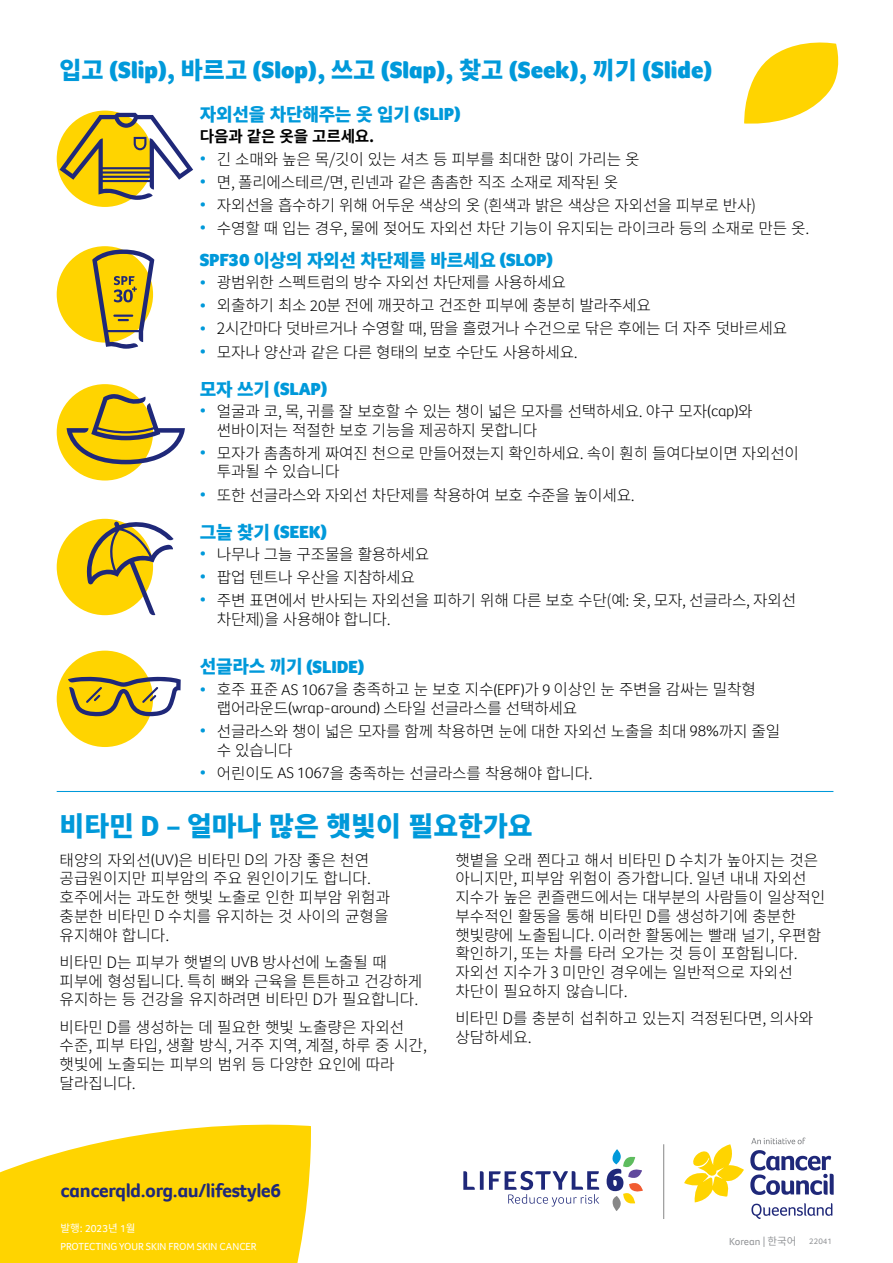
<style>
.page{position:relative;width:893px;height:1263px;background:#fff}
.page>*{position:absolute;margin:0;border:0;box-sizing:border-box;transform-origin:0 0}
.H2_DkBlue{font:900 27px "Noto Sans CJ Kkr";color:#0099da}
.H2_DkBlue-2{font:900 24px "Foco CC";color:#0099da}
.t1{font:700 19.5px "Foco CC";letter-spacing:-.02em;color:#1f2879}
.H2_DkBlue-3{font:900 18px "Noto Sans CJ Kkr";letter-spacing:-.015em;color:#0099da}
.H2_DkBlue-4{font:900 18px "Foco CC";letter-spacing:-.015em;color:#0099da}
.H2_DkBlue-5{font:300 15.75px/18.8px "Noto Sans CJ Kkr";letter-spacing:-.015em;color:#000}
.H2_DkBlue-6{font:700 15.75px "Noto Sans CJ Kkr";letter-spacing:-.015em;color:#000}
.t2{font:10.5px "Foco CC";color:#fff}
.t3{font:10.5px "Noto Sans CJ Kkr";color:#fff}
.t4{font:10.5px "Foco CC";color:#939598}
.t5{font:8.25px "Foco CC";color:#939598}
.s1{font-family:"Noto Sans CJ Kkr"}
.s2{font-family:"Foco CC"}
.s3{font-family:"Foco CC";font-weight:700;color:#0099da}
</style>
<div class="page">
<svg style="left:0;top:1124px;width:311px;height:139px;background:#ffd81d"></svg>
<svg style="left:463px;top:1171px;width:136px;height:35px"></svg>
<svg style="left:684px;top:1144px;width:60px;height:58px"></svg>
<svg style="left:750px;top:1150px;width:84px;height:45px"></svg>
<svg style="left:751px;top:1203px;width:81px;height:16px"></svg>
<hr style="left:663px;top:1144px;width:1px;height:75px;background:#878787">
<svg style="left:607px;top:1149px;width:36px;height:62px"></svg>
<svg style="left:751px;top:1137px;width:54px;height:7px"></svg>
<svg style="left:744px;top:42px;width:95px;height:82px"></svg>
<div style="left:57px;top:384px;width:96px;height:96px;background:#ffd400;border-radius:50%"></div>
<svg style="left:67px;top:392px;width:118px;height:72px"></svg>
<div style="left:57px;top:519px;width:96px;height:96px;background:#ffd400;border-radius:50%"></div>
<svg style="left:86px;top:521px;width:88px;height:95px"></svg>
<div style="left:57px;top:651px;width:96px;height:96px;background:#ffd400;border-radius:50%"></div>
<svg style="left:68px;top:676px;width:113px;height:40px"></svg>
<div style="left:57px;top:111px;width:96px;height:96px;background:#ffd400;border-radius:50%"></div>
<svg style="left:60px;top:113px;width:133px;height:87px"></svg>
<div style="left:57px;top:246px;width:96px;height:97px;background:#ffd400;border-radius:50%"></div>
<svg style="left:92px;top:249px;width:62px;height:100px"></svg>
<hr style="left:57px;top:791px;width:776px;height:1px;background:#0099da">
<p class="H2_DkBlue-2" style="left:60px;top:54px;width:654px"><span class="s1">입고</span> (Slip)<span class="s1">, 바르고</span> (Slop)<span class="s1">, 쓰고</span> (Slap)<span class="s1">, 찾고</span> (Seek)<span class="s1">, 끼기</span> (Slide)</p>
<p class="H2_DkBlue-3" style="left:200px;top:104px;width:262px">자외선을 차단해주는 옷 입기 <span class="s2">(SLIP)</span></p>
<p class="H2_DkBlue-6" style="left:200px;top:127px;width:176px">다음과 같은 옷을 고르세요.</p>
<p class="H2_DkBlue-5" style="left:200px;top:150px;width:441px"><span class="s3">•</span> 긴 소매와 높은 목/깃이 있는 셔츠 등 피부를 최대한 많이 가리는 옷</p>
<p class="H2_DkBlue-5" style="left:200px;top:173px;width:420px"><span class="s3">•</span> 면, 폴리에스테르/면, 린넨과 같은 촘촘한 직조 소재로 제작된 옷</p>
<p class="H2_DkBlue-5" style="left:200px;top:196px;width:558px"><span class="s3">•</span> 자외선을 흡수하기 위해 어두운 색상의 옷 (흰색과 밝은 색상은 자외선을 피부로 반사)</p>
<p class="H2_DkBlue-5" style="left:200px;top:219px;width:611px"><span class="s3">•</span> 수영할 때 입는 경우, 물에 젖어도 자외선 차단 기능이 유지되는 라이크라 등의 소재로 만든 옷.</p>
<p class="H2_DkBlue-3" style="left:200px;top:250px;width:355px"><span class="s2">SPF30</span> 이상의 자외선 차단제를 바르세요 <span class="s2">(SLOP)</span></p>
<p class="H2_DkBlue-5" style="left:200px;top:273px;width:367px"><span class="s3">•</span> 광범위한 스펙트럼의 방수 자외선 차단제를 사용하세요</p>
<p class="H2_DkBlue-5" style="left:200px;top:296px;width:453px"><span class="s3">•</span> 외출하기 최소 <span class="s2">20</span>분 전에 깨끗하고 건조한 피부에 충분히 발라주세요</p>
<p class="H2_DkBlue-5" style="left:200px;top:319px;width:589px"><span class="s3">•</span> 2시간마다 덧바르거나 수영할 때, 땀을 흘렸거나 수건으로 닦은 후에는 더 자주 덧바르세요</p>
<p class="H2_DkBlue-5" style="left:200px;top:343px;width:379px"><span class="s3">•</span> 모자나 양산과 같은 다른 형태의 보호 수단도 사용하세요.</p>
<p class="H2_DkBlue-4" style="left:200px;top:377px;width:129px"><span class="s1">모자 쓰기</span> (SLAP)</p>
<p class="H2_DkBlue-5" style="left:217px;top:402px;width:537px;text-indent:-17px"><span class="s3">•</span> 얼굴과 코, 목, 귀를 잘 보호할 수 있는 챙이 넓은 모자를 선택하세요. 야구 모자<span class="s2">(cap)</span>와 썬바이저는 적절한 보호 기능을 제공하지 못합니다</p>
<p class="H2_DkBlue-5" style="left:217px;top:444px;width:584px;text-indent:-17px"><span class="s3">•</span> 모자가 촘촘하게 짜여진 천으로 만들어졌는지 확인하세요. 속이 훤히 들여다보이면 자외선이 투과될 수 있습니다</p>
<p class="H2_DkBlue-5" style="left:200px;top:486px;width:437px"><span class="s3">•</span> 또한 선글라스와 자외선 차단제를 착용하여 보호 수준을 높이세요.</p>
<p class="H2_DkBlue-4" style="left:200px;top:520px;width:129px"><span class="s1">그늘 찾기</span> (SEEK)</p>
<p class="H2_DkBlue-5" style="left:200px;top:545px;width:231px"><span class="s3">•</span> 나무나 그늘 구조물을 활용하세요</p>
<p class="H2_DkBlue-5" style="left:200px;top:568px;width:217px"><span class="s3">•</span> 팝업 텐트나 우산을 지참하세요</p>
<p class="H2_DkBlue-5" style="left:217px;top:591px;width:581px;line-height:19.2px;text-indent:-17px"><span class="s3">•</span> 주변 표면에서 반사되는 자외선을 피하기 위해 다른 보호 수단(예: 옷, 모자, 선글라스, 자외선 차단제)을 사용해야 합니다.</p>
<p class="H2_DkBlue-4" style="left:200px;top:654px;width:166px"><span class="s1">선글라스 끼기</span> (SLIDE)</p>
<p class="H2_DkBlue-5" style="left:217px;top:680px;width:540px;text-indent:-17px"><span class="s3">•</span> 호주 표준 <span class="s2">AS 1067</span>을 충족하고 눈 보호 지수<span class="s2">(EPF)</span>가 <span class="s2">9</span> 이상인 눈 주변을 감싸는 밀착형 랩어라운드<span class="s2">(wrap-around)</span> 스타일 선글라스를 선택하세요</p>
<p class="H2_DkBlue-5" style="left:217px;top:722px;width:565px;text-indent:-17px"><span class="s3">•</span> 선글라스와 챙이 넓은 모자를 함께 착용하면 눈에 대한 자외선 노출을 최대 <span class="s2">98%</span>까지 줄일 수 있습니다</p>
<p class="H2_DkBlue-5" style="left:200px;top:764px;width:395px"><span class="s3">•</span> 어린이도 <span class="s2">AS 1067</span>을 충족하는 선글라스를 착용해야 합니다.</p>
<p class="H2_DkBlue" style="left:60px;top:810px;width:475px">비타민 D – 얼마나 많은 햇빛이 필요한가요</p>
<p class="H2_DkBlue-5" style="left:60px;top:851px;width:332px">태양의 자외선<span class="s2">(UV)</span>은 비타민 <span class="s2">D</span>의 가장 좋은 천연 공급원이지만 피부암의 주요 원인이기도 합니다. 호주에서는 과도한 햇빛 노출로 인한 피부암 위험과 충분한 비타민 <span class="s2">D</span> 수치를 유지하는 것 사이의 균형을 유지해야 합니다.</p>
<p class="H2_DkBlue-5" style="left:60px;top:953px;width:364px">비타민 D는 피부가 햇볕의 <span class="s2">UVB</span> 방사선에 노출될 때 피부에 형성됩니다. 특히 뼈와 근육을 튼튼하고 건강하게 유지하는 등 건강을 유지하려면 비타민 D가 필요합니다.</p>
<p class="H2_DkBlue-5" style="left:60px;top:1018px;width:369px">비타민 D를 생성하는 데 필요한 햇빛 노출량은 자외선 수준, 피부 타입, 생활 방식, 거주 지역, 계절, 하루 중 시간, 햇빛에 노출되는 피부의 범위 등 다양한 요인에 따라 달라집니다.</p>
<p class="H2_DkBlue-5" style="left:455px;top:851px;width:371px">햇볕을 오래 쬔다고 해서 비타민 D 수치가 높아지는 것은 아니지만, 피부암 위험이 증가합니다. 일년 내내 자외선 지수가 높은 퀸즐랜드에서는 대부분의 사람들이 일상적인 부수적인 활동을 통해 비타민 D를 생성하기에 충분한 햇빛량에 노출됩니다. 이러한 활동에는 빨래 널기, 우편함 확인하기, 또는 차를 타러 오가는 것 등이 포함됩니다. 자외선 지수가 3 미만인 경우에는 일반적으로 자외선 차단이 필요하지 않습니다.</p>
<p class="H2_DkBlue-5" style="left:455px;top:1009px;width:359px">비타민 D를 충분히 섭취하고 있는지 걱정된다면, 의사와 상담하세요.</p>
<p class="t1" style="left:60px;top:1177px;width:222px">cancerqld.org.au/lifestyle6</p>
<p class="t3" style="left:60px;top:1223px;width:77px">발행: <span class="s2">2023</span>년 <span class="s2">1</span>월</p>
<p class="t2" style="left:60px;top:1240px;width:198px">PROTECTING YOUR SKIN FROM SKIN CANCER</p>
<p class="t4" style="left:729px;top:1234px;width:69px">Korean | <span class="s1">한국어</span></p>
<p class="t5" style="left:809px;top:1236px;width:24px">22041</p>
</div>
